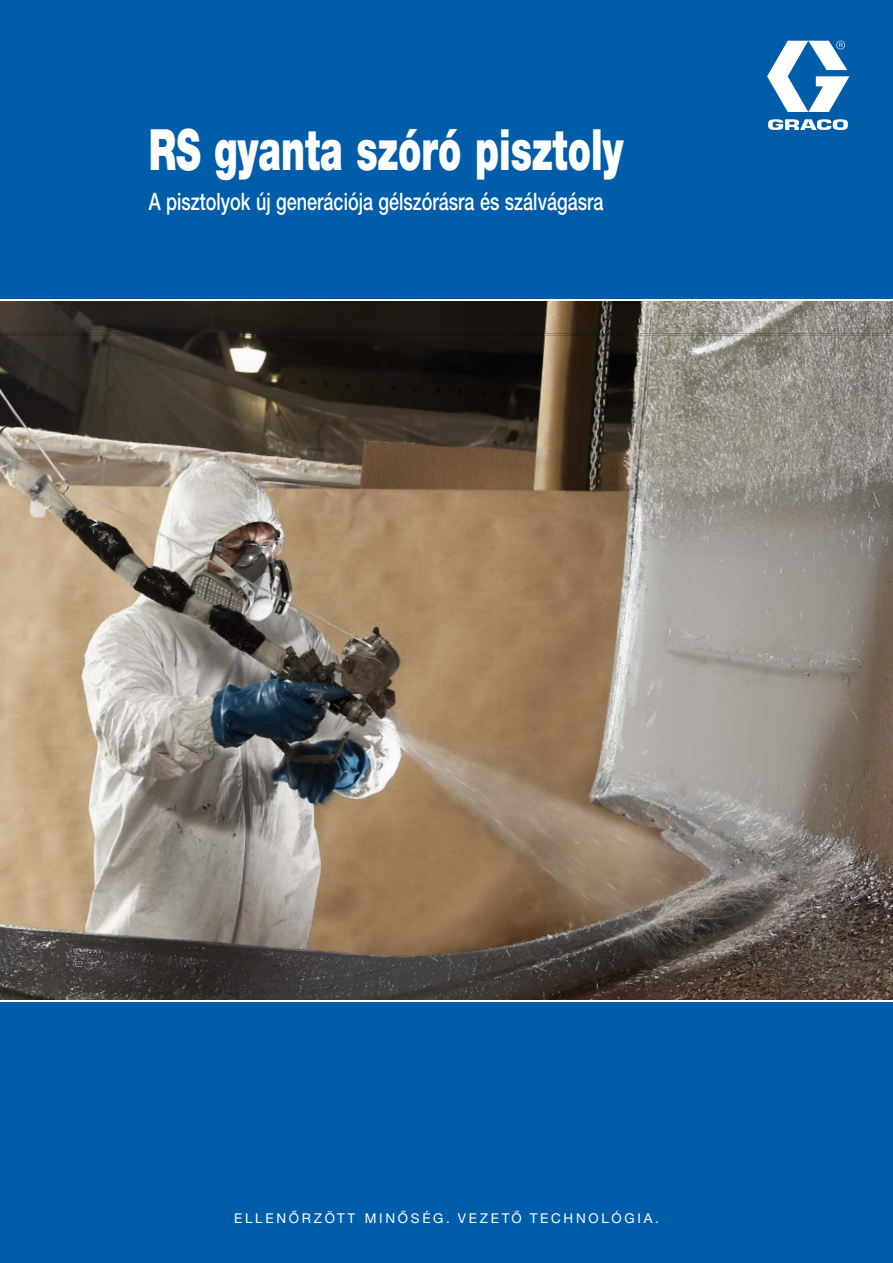
<style>
.page{position:relative;width:893px;height:1263px;background:#005daa}
.page>*{position:absolute;margin:0;border:0;box-sizing:border-box;transform-origin:0 0}
.t1{font:900 57px "Helvetica Neue CE";color:#fff;scale:.65 1}
.t2{font:500 24px "Helvetica Neue CE";color:#fff;scale:.75 1}
.t3{font:13.5px "Helvetica Neue CE";letter-spacing:.2em;color:#fff}
</style>
<div class="page">
<img style="left:265px;top:300px;width:293px;height:254px">
<img style="left:558px;top:300px;width:335px;height:281px">
<img style="left:841px;top:406px;width:52px;height:594px">
<img style="left:0;top:300px;width:265px;height:389px">
<img style="left:214px;top:554px;width:345px;height:310px">
<img style="left:531px;top:581px;width:345px;height:339px">
<img style="left:0;top:689px;width:229px;height:311px">
<img style="left:202px;top:864px;width:435px;height:136px">
<img style="left:628px;top:901px;width:221px;height:99px">
<img style="left:0;top:334px;width:893px;height:1px">
<hr style="left:0;top:1000px;width:893px;height:1px;background:#fff">
<hr style="left:0;top:299px;width:893px;height:1px;background:#fff">
<svg style="left:767px;top:41px;width:82px;height:89px"></svg>
<h1 class="t1" style="left:149px;top:129px;width:732px">RS gyanta szóró pisztoly</h1>
<p class="t2" style="left:149px;top:193px;width:608px">A pisztolyok új generációja gélszórásra és szálvágásra</p>
<p class="t3" style="left:234px;top:1213px;width:426px">ELLENŐRZÖTT MINŐSÉG. VEZETŐ TECHNOLÓGIA.</p>
</div>
